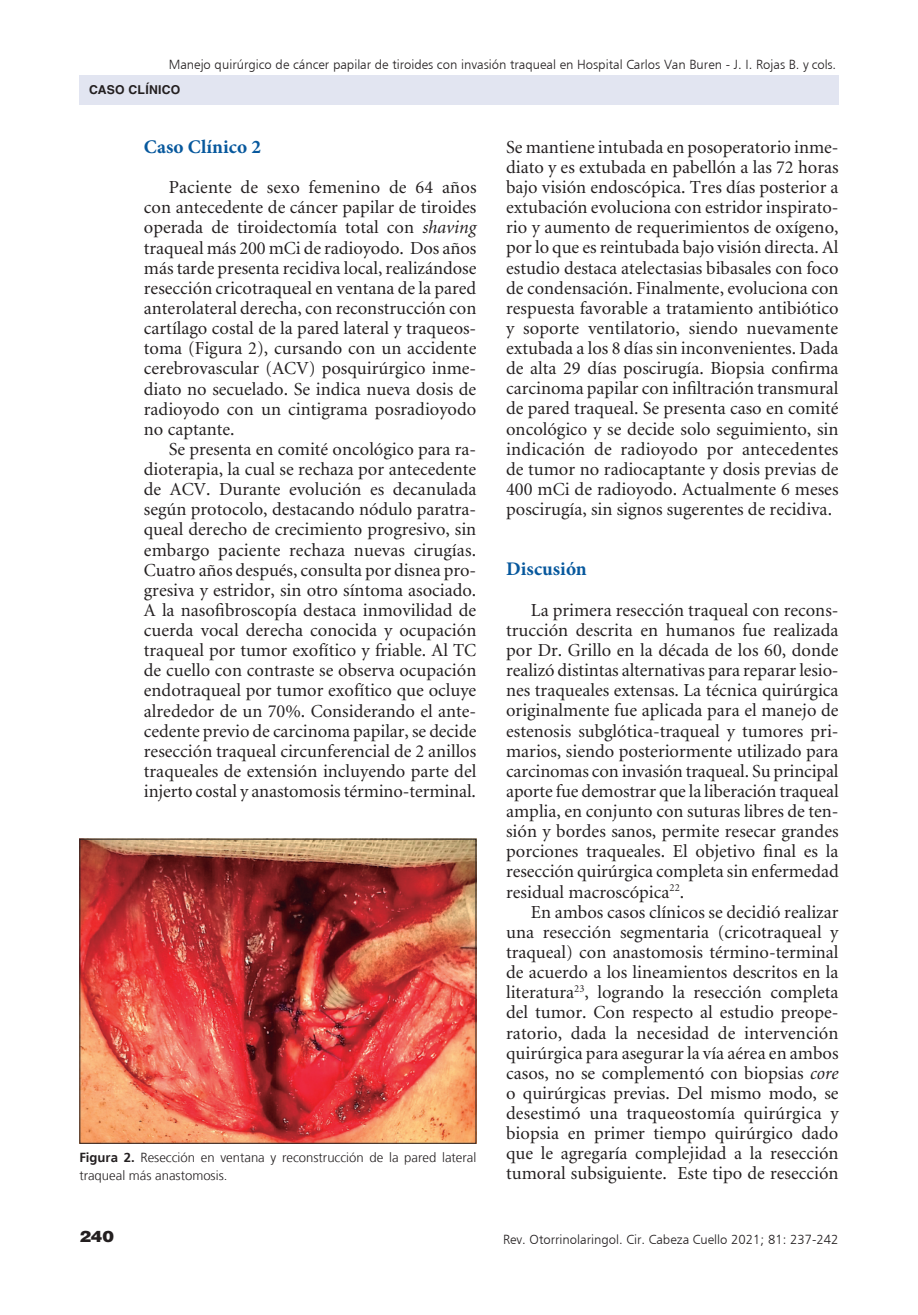
<style>
.page{position:relative;width:918px;height:1315px;background:#fff}
.page>*{position:absolute;margin:0;border:0;box-sizing:border-box;transform-origin:0 0}
._5-subtitulo{font:700 19.25px "Minion Pro";color:#07589d}
._1texto{font:18.38px/20.1px "Minion";color:#231f20;text-align:justify}
.t1{font:900 15.75px "Helvetica LT Std";color:#231f20;scale:1.1 1}
.t2{font:13.12px "Humanist 777 BT Light B";color:#231f20}
._4_pie_foto{font:300 13.12px/17.5px "Frutiger LT";color:#231f20}
.t3{font:700 12.25px "Helvetica LT Std";color:#231f20}
.s1{font-style:italic}
.s2{font-weight:700}
</style>
<div class="page">
<div style="left:79px;top:75px;width:759px;height:30px;background:#e2e5f1"></div>
<img style="left:81px;top:840px;width:393px;height:301px">
<p class="t2" style="left:169px;top:56px;width:669px">Manejo quirúrgico de cáncer papilar de tiroides con invasión traqueal en Hospital Carlos Van Buren - J. I. Rojas B. y cols.</p>
<p class="t3" style="left:89px;top:82px;width:19px">Caso</p>
<p class="t3" style="left:129px;top:82px;width:17px">Clínico</p>
<p class="_5-subtitulo" style="left:144px;top:133px;width:119px">Caso Clínico 2</p>
<p class="_1texto" style="left:144px;top:178px;width:334px;text-indent:25px">Paciente de sexo femenino de 64 años con antecedente de cáncer papilar de tiroides operada de tiroidectomía total con <span class="s1">shaving </span>traqueal más 200 mCi de radioyodo. Dos años más tarde presenta recidiva local, realizándose resección cricotraqueal en ventana de la pared anterolateral derecha, con reconstrucción con cartílago costal de la pared lateral y traqueos&shy;toma (Figura 2), cursando con un accidente cerebrovascular (ACV) posquirúrgico inme&shy;diato no secuelado. Se indica nueva dosis de radioyodo con un cintigrama posradioyodo no captante.</p>
<p class="_1texto" style="left:144px;top:440px;width:334px;text-indent:25px">Se presenta en comité oncológico para ra&shy;dioterapia, la cual se rechaza por antecedente de ACV. Durante evolución es decanulada según protocolo, destacando nódulo paratra&shy;queal derecho de crecimiento progresivo, sin embargo paciente rechaza nuevas cirugías.<br>Cuatro años después, consulta por disnea pro&shy;gresiva y estridor, sin otro síntoma asociado.<br>A la nasofibroscopía destaca inmovilidad de cuerda vocal derecha conocida y ocupación traqueal por tumor exofítico y friable. Al TC de cuello con contraste se observa ocupación endotraqueal por tumor exofítico que ocluye alrededor de un 70%. Considerando el ante&shy;cedente previo de carcinoma papilar, se decide resección traqueal circunferencial de 2 anillos traqueales de extensión incluyendo parte del injerto costal y anastomosis término-terminal.</p>
<p class="_4_pie_foto" style="left:79px;top:1149px;width:398px"><span class="s2">Figura 2.</span> Resección en ventana y reconstrucción de la pared lateral traqueal más anastomosis.</p>
<p class="t1" style="left:79px;top:1226px;width:33px">240</p>
<p class="_1texto" style="left:506px;top:137px;width:334px">Se mantiene intubada en posoperatorio inme&shy;diato y es extubada en pabellón a las 72 horas bajo visión endoscópica. Tres días posterior a extubación evoluciona con estridor inspirato&shy;rio y aumento de requerimientos de oxígeno, por lo que es reintubada bajo visión directa. Al estudio destaca atelectasias bibasales con foco de condensación. Finalmente, evoluciona con respuesta favorable a tratamiento antibiótico y soporte ventilatorio, siendo nuevamente extubada a los 8 días sin inconvenientes. Dada de alta 29 días poscirugía. Biopsia confirma carcinoma papilar con infiltración transmural de pared traqueal. Se presenta caso en comité oncológico y se decide solo seguimiento, sin indicación de radioyodo por antecedentes de tumor no radiocaptante y dosis previas de 400 mCi de radioyodo. Actualmente 6 meses poscirugía, sin signos sugerentes de recidiva.</p>
<p class="_5-subtitulo" style="left:506px;top:556px;width:82px">Discusión</p>
<p class="_1texto" style="left:506px;top:600px;width:334px;text-indent:25px">La primera resección traqueal con recons&shy;trucción descrita en humanos fue realizada por Dr. Grillo en la década de los 60, donde realizó distintas alternativas para reparar lesio&shy;nes traqueales extensas. La técnica quirúrgica originalmente fue aplicada para el manejo de estenosis subglótica-traqueal y tumores pri&shy;marios, siendo posteriormente utilizado para carcinomas con invasión traqueal. Su principal aporte fue demostrar que la liberación traqueal amplia, en conjunto con suturas libres de ten&shy;sión y bordes sanos, permite resecar grandes porciones traqueales. El objetivo final es la resección quirúrgica completa sin enfermedad residual macroscópica<sup>22</sup>.</p>
<p class="_1texto" style="left:506px;top:902px;width:334px;text-indent:25px">En ambos casos clínicos se decidió realizar una resección segmentaria (cricotraqueal y traqueal) con anastomosis término-terminal de acuerdo a los lineamientos descritos en la literatura<sup>23</sup>, logrando la resección completa del tumor. Con respecto al estudio preope&shy;ratorio, dada la necesidad de intervención quirúrgica para asegurar la vía aérea en ambos casos, no se complementó con biopsias <span class="s1">core </span>o quirúrgicas previas. Del mismo modo, se desestimó una traqueostomía quirúrgica y biopsia en primer tiempo quirúrgico dado que le agregaría complejidad a la resección tumoral subsiguiente. Este tipo de resección</p>
<p class="t2" style="left:503px;top:1231px;width:337px">Rev. Otorrinolaringol. Cir. Cabeza Cuello 2021; 81: 237-242</p>
</div>
